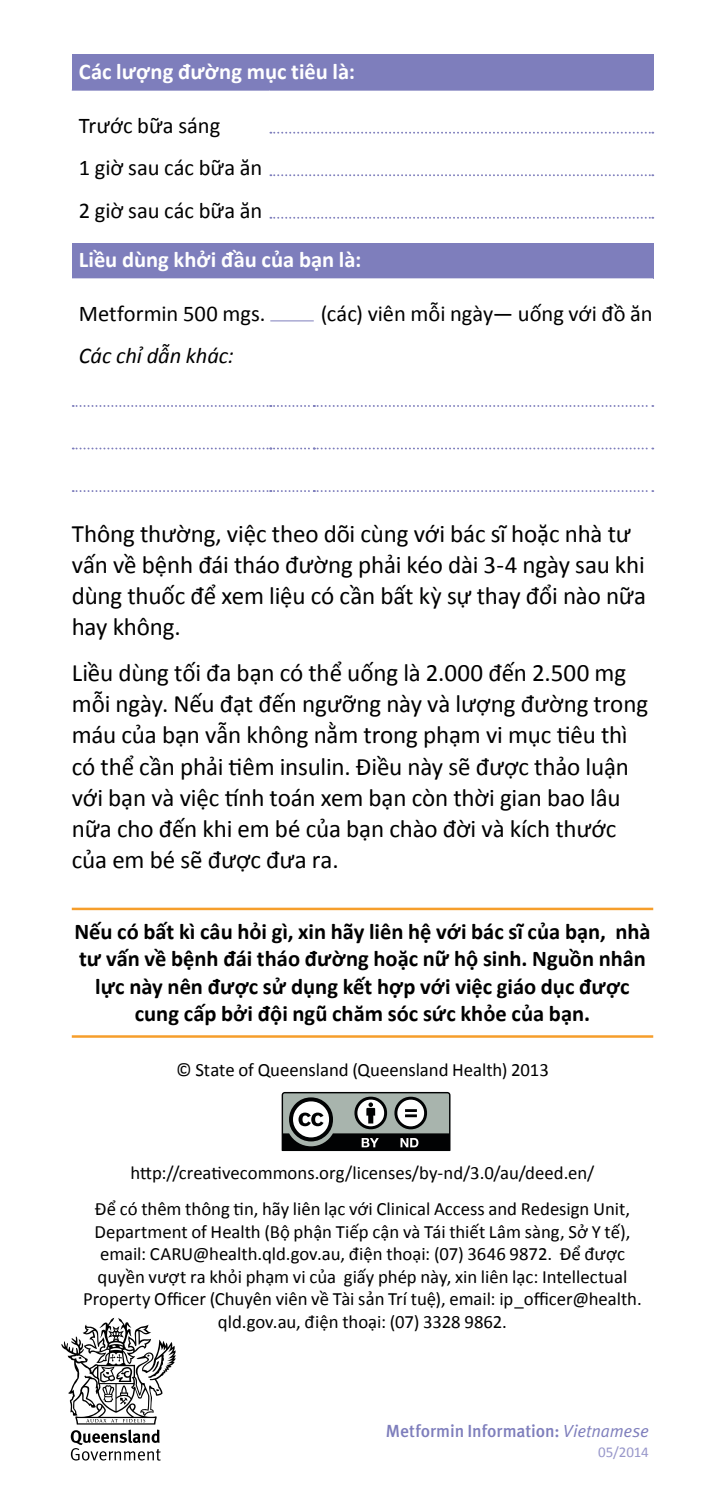
<style>
.page{position:relative;width:702px;height:1489px;background:#fff}
.page>*{position:absolute;margin:0;border:0;box-sizing:border-box;transform-origin:0 0}
.t1{font:25px/31.2px "Calibri";letter-spacing:-.005em;color:#000}
.t2{font:700 22.5px/27.5px "Calibri";color:#000;text-align:center}
.t3{font:22.5px/42.5px "Calibri";color:#000}
.t4{font:700 22.5px "Calibri";color:#fff}
.t5{font:italic 22.5px "Calibri";color:#000}
.t6{font:18.75px/22.5px "Calibri";color:#000;text-align:center}
.t7{font:17.5px "Meta Medium LF";letter-spacing:-.005em;color:#7e7ebc}
.t8{font:15px "Calibri";letter-spacing:-.01em;color:#9897ca}
.s1{font-family:"Meta Normal LF";font-style:italic}
</style>
<div class="page">
<svg style="left:281px;top:1091px;width:169px;height:59px"></svg>
<hr style="left:72px;top:907px;width:581px;height:3px;background:#f69e2b">
<hr style="left:72px;top:1035px;width:581px;height:2px;background:#f69e2b">
<div style="left:72px;top:55px;width:581px;height:35px;background:#7e7ebc"></div>
<hr style="left:72px;top:90px;width:197px;height:1px;background:#7e7ebc">
<hr style="left:269px;top:90px;width:384px;height:1px;background:#7e7ebc">
<svg style="left:270px;top:132px;width:383px;height:2px"></svg>
<svg style="left:270px;top:174px;width:383px;height:2px"></svg>
<svg style="left:270px;top:217px;width:383px;height:2px"></svg>
<div style="left:72px;top:243px;width:581px;height:35px;background:#7e7ebc"></div>
<svg style="left:72px;top:278px;width:581px;height:213px"></svg>
<svg style="left:73px;top:405px;width:580px;height:2px"></svg>
<svg style="left:73px;top:447px;width:580px;height:2px"></svg>
<svg style="left:73px;top:490px;width:580px;height:2px"></svg>
<hr style="left:270px;top:320px;width:44px;height:1px;background:#7e7ebc">
<svg style="left:61px;top:1317px;width:115px;height:143px"></svg>
<p class="t4" style="left:79px;top:57px;width:277px">Các lượng đường mục tiêu là:</p>
<p class="t3" style="left:79px;top:104px;width:185px">Trước bữa sáng<br>1 giờ sau các bữa ăn<br>2 giờ sau các bữa ăn</p>
<p class="t4" style="left:79px;top:245px;width:284px">Liều dùng khởi đầu của bạn là:</p>
<p class="t3" style="left:79px;top:292px;width:188px">Metformin 500 mgs.</p>
<p class="t3" style="left:321px;top:292px;width:333px">(các) viên mỗi ngày— uống với đồ ăn</p>
<p class="t5" style="left:79px;top:340px;width:156px">Các chỉ dẫn khác:</p>
<h1 class="t1" style="left:72px;top:518px;width:576px">Thông thường, việc theo dõi cùng với bác sĩ hoặc nhà tư vấn về bệnh đái tháo đường phải kéo dài 3-4 ngày sau khi dùng thuốc để xem liệu có cần bất kỳ sự thay đổi nào nữa hay không.</h1>
<p class="t1" style="left:72px;top:657px;width:578px">Liều dùng tối đa bạn có thể uống là 2.000 đến 2.500 mg mỗi ngày. Nếu đạt đến ngưỡng này và lượng đường trong máu của bạn vẫn không nằm trong phạm vi mục tiêu thì có thể cần phải tiêm insulin. Điều này sẽ được thảo luận với bạn và việc tính toán xem bạn còn thời gian bao lâu nữa cho đến khi em bé của bạn chào đời và kích thước của em bé sẽ được đưa ra.</p>
<p class="t2" style="left:74px;top:917px;width:577px">Nếu có bất kì câu hỏi gì, xin hãy liên hệ với bác sĩ của bạn, nhà tư vấn về bệnh đái tháo đường hoặc nữ hộ sinh. Nguồn nhân lực này nên được sử dụng kết hợp với việc giáo dục được cung cấp bởi đội ngũ chăm sóc sức khỏe của bạn.</p>
<p class="t6" style="left:176px;top:1058px;width:374px">© State of Queensland (Queensland Health) 2013</p>
<p class="t6" style="left:95px;top:1153px;width:536px;line-height:36.8px">http://creativecommons.org/licenses/by-nd/3.0/au/deed.en/<br>Để có thêm thông tin, hãy liên lạc với Clinical Access and Redesign Unit,</p>
<p class="t6" style="left:83px;top:1220px;width:560px">Department of Health (Bộ phận Tiếp cận và Tái thiết Lâm sàng, Sở Y tế), email: CARU@health.qld.gov.au, điện thoại: (07) 3646 9872. Để được quyền vượt ra khỏi phạm vi của giấy phép này, xin liên lạc: Intellectual Property Officer (Chuyên viên về Tài sản Trí tuệ), email: ip_officer@health. qld.gov.au, điện thoại: (07) 3328 9862.</p>
<p class="t7" style="left:386px;top:1420px;width:264px">Metformin Information: <span class="s1">Vietnamese</span></p>
<p class="t8" style="left:598px;top:1442px;width:52px">05/2014</p>
</div>
